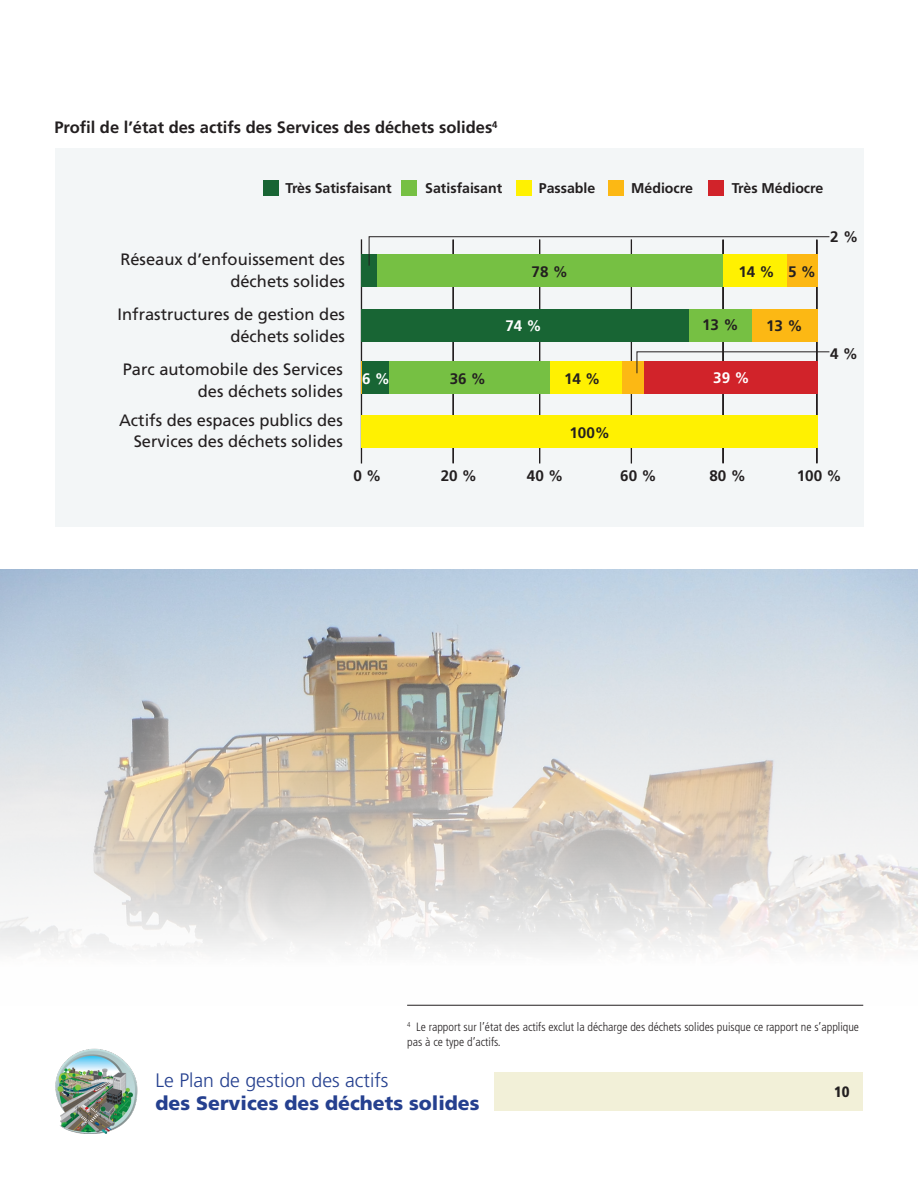
<style>
.page{position:relative;width:918px;height:1188px;background:#fff}
.page>*{position:absolute;margin:0;border:0;box-sizing:border-box;transform-origin:0 0}
.t1{font:900 19.5px "Frutiger LT Std";color:#25408f}
.t2{font:300 19.5px "Frutiger LT Std";color:#25408f}
.Body_-_Flush_Right{font:16.5px/21.8px "Frutiger LT Std";color:#231f20;text-align:right}
.t3{font:700 16.5px "Frutiger LT Std";color:#231f20}
.Graphic_Labels{font:700 15.3px "Frutiger LT Std";color:#231f20}
.Graphic_Labels-2{font:700 15.3px "Frutiger LT Std";color:#fff}
.t4{font:900 condensed 15px "Frutiger LT Std";color:#231f20}
.Graphic_Labels-3{font:700 14.1px "Frutiger LT Std";color:#231f20}
.Footnote{font:300 condensed 12px/14.4px "Frutiger LT Std";color:#231f20}
</style>
<div class="page">
<img style="left:55px;top:1048px;width:83px;height:86px">
<div style="left:495px;top:1072px;width:368px;height:38px;background:#f2f0d8"></div>
<div style="left:55px;top:148px;width:809px;height:379px;background:#f3f6f7"></div>
<div style="left:361px;top:240px;width:1px;height:223px;border:1px solid #231f20"></div>
<hr style="left:540px;top:240px;width:1px;height:223px;background:#e1e2e4">
<div style="left:539px;top:240px;width:1px;height:223px;border:1px solid #231f20"></div>
<div style="left:453px;top:240px;width:1px;height:223px;border:1px solid #231f20"></div>
<div style="left:631px;top:240px;width:1px;height:223px;border:1px solid #231f20"></div>
<div style="left:723px;top:240px;width:1px;height:223px;border:1px solid #231f20"></div>
<div style="left:817px;top:240px;width:1px;height:223px;border:1px solid #231f20"></div>
<div style="left:361px;top:255px;width:456px;height:32px;background:#fcb814"></div>
<div style="left:362px;top:361px;width:456px;height:33px;background:#fcb814"></div>
<div style="left:361px;top:309px;width:456px;height:32px;background:#fcb814"></div>
<div style="left:362px;top:416px;width:456px;height:32px;background:#fff101"></div>
<div style="left:361px;top:255px;width:426px;height:32px;background:#fff101"></div>
<div style="left:362px;top:361px;width:260px;height:33px;background:#fff101"></div>
<div style="left:361px;top:309px;width:391px;height:32px;background:#76c043"></div>
<div style="left:361px;top:255px;width:362px;height:32px;background:#76c043"></div>
<div style="left:362px;top:361px;width:188px;height:33px;background:#76c043"></div>
<div style="left:361px;top:255px;width:16px;height:32px;background:#186534"></div>
<div style="left:362px;top:361px;width:27px;height:33px;background:#186534"></div>
<div style="left:361px;top:309px;width:328px;height:32px;background:#186534"></div>
<svg style="left:368px;top:236px;width:462px;height:30px"></svg>
<svg style="left:636px;top:351px;width:194px;height:23px"></svg>
<div style="left:644px;top:361px;width:174px;height:33px;background:#d1232a"></div>
<img style="left:0;top:569px;width:918px;height:436px">
<hr style="left:407px;top:1005px;width:456px;height:1px;background:#231f20">
<div style="left:263px;top:181px;width:16px;height:15px;background:#186534"></div>
<div style="left:402px;top:181px;width:15px;height:15px;background:#76c043"></div>
<div style="left:516px;top:181px;width:15px;height:15px;background:#fff101"></div>
<div style="left:609px;top:181px;width:15px;height:15px;background:#fcb814"></div>
<div style="left:708px;top:181px;width:16px;height:15px;background:#d1232a"></div>
<h3 class="t3" style="left:54px;top:118px;width:445px">Profil de l’état des actifs des Services des déchets solides<sup>4</sup></h3>
<p class="Graphic_Labels-3" style="left:285px;top:180px;width:108px">Très Satisfaisant</p>
<p class="Graphic_Labels-3" style="left:425px;top:180px;width:79px">Satisfaisant</p>
<p class="Graphic_Labels-3" style="left:539px;top:180px;width:58px">Passable</p>
<p class="Graphic_Labels-3" style="left:631px;top:180px;width:63px">Médiocre</p>
<p class="Graphic_Labels-3" style="left:732px;top:180px;width:93px">Très Médiocre</p>
<p class="Graphic_Labels" style="left:830px;top:228px;width:29px">2 %</p>
<p class="Body_-_Flush_Right" style="left:120px;top:248px;width:226px">Réseaux d’enfouissement des déchets solides</p>
<p class="Body_-_Flush_Right" style="left:118px;top:304px;width:229px">Infrastructures de gestion des déchets solides</p>
<p class="Body_-_Flush_Right" style="left:123px;top:359px;width:222px">Parc automobile des Services des déchets solides</p>
<p class="Body_-_Flush_Right" style="left:119px;top:409px;width:225px">Actifs des espaces publics des<br>Services des déchets solides</p>
<p class="Graphic_Labels-2" style="left:362px;top:369px;width:29px">6 %</p>
<p class="Graphic_Labels" style="left:450px;top:369px;width:38px">36 %</p>
<p class="Graphic_Labels" style="left:532px;top:263px;width:38px">78 %</p>
<p class="Graphic_Labels-2" style="left:505px;top:317px;width:38px">74 %</p>
<p class="Graphic_Labels" style="left:564px;top:369px;width:38px">14 %</p>
<p class="Graphic_Labels" style="left:570px;top:424px;width:42px">100%</p>
<p class="Graphic_Labels" style="left:738px;top:263px;width:38px">14 %</p>
<p class="Graphic_Labels" style="left:788px;top:263px;width:29px">5 %</p>
<p class="Graphic_Labels" style="left:702px;top:316px;width:38px">13 %</p>
<p class="Graphic_Labels-2" style="left:713px;top:369px;width:38px">39 %</p>
<p class="Graphic_Labels" style="left:766px;top:317px;width:38px">13 %</p>
<p class="Graphic_Labels" style="left:830px;top:345px;width:29px">4 %</p>
<p class="Graphic_Labels" style="left:353px;top:467px;width:29px">0 %</p>
<p class="Graphic_Labels" style="left:441px;top:467px;width:38px">20 %</p>
<p class="Graphic_Labels" style="left:527px;top:467px;width:38px">40 %</p>
<p class="Graphic_Labels" style="left:620px;top:467px;width:38px">60 %</p>
<p class="Graphic_Labels" style="left:709px;top:467px;width:38px">80 %</p>
<p class="Graphic_Labels" style="left:797px;top:467px;width:46px">100 %</p>
<p class="Footnote" style="left:407px;top:1020px;width:453px"><sup>4</sup> Le rapport sur l’état des actifs exclut la décharge des déchets solides puisque ce rapport ne s’applique pas à ce type d’actifs.</p>
<p class="t2" style="left:156px;top:1069px;width:234px">Le Plan de gestion des actifs</p>
<p class="t1" style="left:156px;top:1091px;width:326px">des Services des déchets solides</p>
<p class="t4" style="left:834px;top:1083px;width:17px">10</p>
</div>
